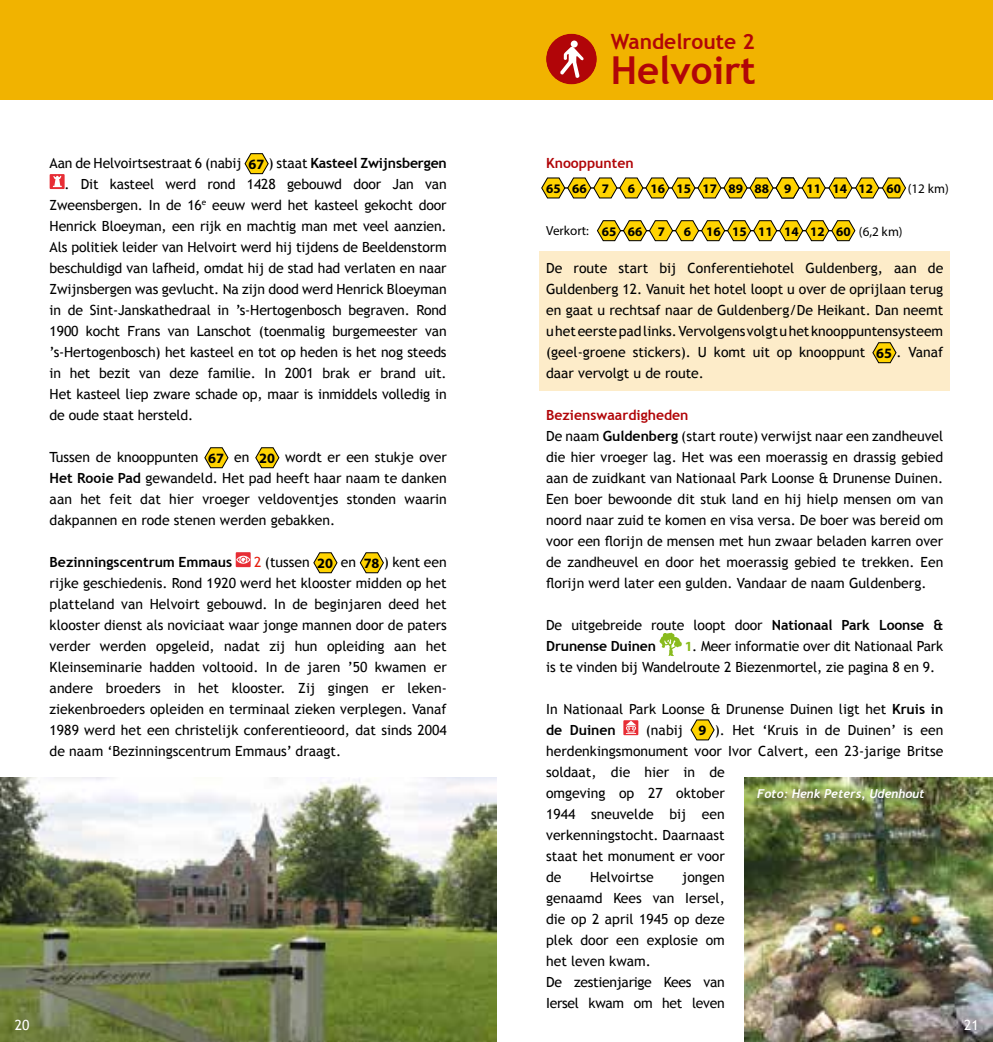
<style>
.page{position:relative;width:993px;height:1042px;background:#fff}
.page>*{position:absolute;margin:0;border:0;box-sizing:border-box;transform-origin:0 0}
.t1{font:700 38.5px "Trebuchet MS";color:#b10508}
.t2{font:700 21px "Trebuchet MS";color:#b10508}
.t3{font:14px/21px "Trebuchet MS";color:#000}
.t4{font:700 14px/21px "Trebuchet MS";color:#000}
.t5{font:700 14px "Trebuchet MS";color:#b10508}
.t6{font:14px "Trebuchet MS";color:#fff}
.t7{font:700 13.12px "Myriad Pro";color:#000}
.t8{font:13.12px "Myriad Pro";color:#000}
.t9{font:italic 700 12.25px "Trebuchet";color:#fff}
.s1{font-family:"Myriad Pro";font-weight:700;font-size:14.35px}
.s2{font-weight:700}
.s3{color:#e41d0c}
.s4{font-weight:400}
.s5{font-weight:700;color:#b10508}
.s6{font-family:"Myriad Pro";font-weight:700;color:#89bb1e}
</style>
<div class="page">
<img style="left:0;top:777px;width:496px;height:265px">
<img style="left:744px;top:777px;width:248px;height:265px">
<div style="left:539px;top:252px;width:410px;height:139px;background:#fdecc9"></div>
<svg style="left:244px;top:153px;width:25px;height:22px"></svg>
<svg style="left:50px;top:174px;width:15px;height:15px"></svg>
<svg style="left:53px;top:176px;width:9px;height:11px"></svg>
<svg style="left:204px;top:447px;width:25px;height:22px"></svg>
<svg style="left:255px;top:447px;width:25px;height:22px"></svg>
<div style="left:236px;top:552px;width:14px;height:15px;background:#e72d35"></div>
<svg style="left:236px;top:556px;width:14px;height:8px"></svg>
<svg style="left:313px;top:552px;width:25px;height:22px"></svg>
<svg style="left:359px;top:552px;width:25px;height:22px"></svg>
<svg style="left:872px;top:342px;width:24px;height:22px"></svg>
<svg style="left:659px;top:633px;width:22px;height:23px"></svg>
<div style="left:623px;top:720px;width:15px;height:15px;background:#e72d35"></div>
<svg style="left:625px;top:721px;width:11px;height:13px"></svg>
<svg style="left:690px;top:719px;width:25px;height:22px"></svg>
<div style="left:0;top:0;width:496px;height:99px;background:#f1b300"></div>
<div style="left:496px;top:0;width:496px;height:99px;background:#f1b300"></div>
<div style="left:546px;top:34px;width:50px;height:50px;background:#b10508;border-radius:50%"></div>
<svg style="left:560px;top:47px;width:23px;height:31px"></svg>
<div style="left:570px;top:41px;width:7px;height:6px;background:#fff;border-radius:50%"></div>
<svg style="left:541px;top:177px;width:365px;height:22px"></svg>
<svg style="left:597px;top:220px;width:258px;height:22px"></svg>
<div style="left:752px;top:784px;width:182px;height:26px;background:#000;opacity:.9"></div>
<p class="t3" style="left:50px;top:153px;width:398px">Aan de Helvoirtsestraat 6 (nabij <span class="s1">67</span> ) staat <span class="s2">Kasteel Zwijnsbergen</span></p>
<p class="t3" style="left:64px;top:174px;width:383px">. Dit kasteel werd rond 1428 gebouwd door Jan van</p>
<p class="t3" style="left:50px;top:195px;width:398px">Zweensbergen. In de 16<sup>e</sup> eeuw werd het kasteel gekocht door</p>
<p class="t3" style="left:50px;top:216px;width:398px">Henrick Bloeyman, een rijk en machtig man met veel aanzien.</p>
<p class="t3" style="left:50px;top:237px;width:398px">Als politiek leider van Helvoirt werd hij tijdens de Beeldenstorm</p>
<p class="t3" style="left:50px;top:258px;width:398px">beschuldigd van lafheid, omdat hij de stad had verlaten en naar</p>
<p class="t3" style="left:50px;top:279px;width:398px">Zwijnsbergen was gevlucht. Na zijn dood werd Henrick Bloeyman</p>
<p class="t3" style="left:50px;top:300px;width:398px">in de Sint-Janskathedraal in ’s-Hertogenbosch begraven. Rond</p>
<p class="t3" style="left:50px;top:321px;width:398px">1900 kocht Frans van Lanschot (toenmalig burgemeester van</p>
<p class="t3" style="left:50px;top:342px;width:398px">’s-Hertogenbosch) het kasteel en tot op heden is het nog steeds</p>
<p class="t3" style="left:50px;top:363px;width:398px">in het bezit van deze familie. In 2001 brak er brand uit.</p>
<p class="t3" style="left:50px;top:384px;width:398px">Het kasteel liep zware schade op, maar is inmiddels volledig in</p>
<p class="t3" style="left:50px;top:405px;width:145px">de oude staat hersteld.</p>
<p class="t3" style="left:50px;top:447px;width:398px;text-align:justify">Tussen de knooppunten <span class="s1">67</span> en <span class="s1">20</span> wordt er een stukje over <span class="s2">Het Rooie Pad</span> gewandeld. Het pad heeft haar naam te danken aan het feit dat hier vroeger veldoventjes stonden waarin dakpannen en rode stenen werden gebakken.</p>
<p class="t4" style="left:50px;top:552px;width:184px">Bezinningscentrum Emmaus</p>
<p class="t3" style="left:50px;top:552px;width:398px;text-align:justify;text-indent:204px"><span class="s3">2</span> (tussen <span class="s1">20</span> en <span class="s1">78</span> ) kent een rijke geschiedenis. Rond 1920 werd het klooster midden op het platteland van Helvoirt gebouwd. In de beginjaren deed het klooster dienst als noviciaat waar jonge mannen door de paters verder werden opgeleid, nadat zij hun opleiding aan het Kleinseminarie hadden voltooid. In de jaren ’50 kwamen er andere broeders in het klooster. Zij gingen er leken&shy;ziekenbroeders opleiden en terminaal zieken verplegen. Vanaf 1989 werd het een christelijk conferentieoord, dat sinds 2004 de naam ‘Bezinningscentrum Emmaus’ draagt.</p>
<h2 class="t2" style="left:610px;top:29px;width:146px">Wandelroute 2</h2>
<h1 class="t1" style="left:610px;top:47px;width:147px">Helvoirt</h1>
<p class="t5" style="left:546px;top:154px;width:89px">Knooppunten</p>
<p class="t7" style="left:546px;top:180px;width:64px">65 66 7</p>
<p class="t7" style="left:627px;top:180px;width:322px">6 16 15 17 89 88 9 11 14 12 60 <span class="s4">(12 km)</span></p>
<p class="t7" style="left:601px;top:223px;width:64px">65 66 7</p>
<p class="t7" style="left:683px;top:223px;width:220px">6 16 15 11 14 12 60 <span class="s4">(6,2 km)</span></p>
<p class="t8" style="left:546px;top:222px;width:44px">Verkort:</p>
<p class="t3" style="left:546px;top:258px;width:398px;text-align:justify">De route start bij Conferentiehotel Guldenberg, aan de Guldenberg 12. Vanuit het hotel loopt u over de oprijlaan terug en gaat u rechtsaf naar de Guldenberg/De Heikant. Dan neemt u het eerste pad links. Vervolgens volgt u het knooppuntensysteem (geel-groene stickers). U komt uit op knooppunt <span class="s1">65</span> . Vanaf daar vervolgt u de route.</p>
<p class="t3" style="left:546px;top:405px;width:398px"><span class="s5">Bezienswaardigheden<br></span>De naam <span class="s2">Guldenberg</span> (start route) verwijst naar een zandheuvel die hier vroeger lag. Het was een moerassig en drassig gebied aan de zuidkant van Nationaal Park Loonse &amp; Drunense Duinen.<br>Een boer bewoonde dit stuk land en hij hielp mensen om van noord naar zuid te komen en visa versa. De boer was bereid om voor een florijn de mensen met hun zwaar beladen karren over de zandheuvel en door het moerassig gebied te trekken. Een florijn werd later een gulden. Vandaar de naam Guldenberg.</p>
<p class="t4" style="left:546px;top:615px;width:398px"><span class="s4">De uitgebreide route loopt door</span> Nationaal Park Loonse &amp;<br>Drunense Duinen</p>
<p class="t3" style="left:546px;top:636px;width:398px;text-indent:138px"><span class="s6">1</span>. Meer informatie over dit Nationaal Park is te vinden bij Wandelroute 2 Biezenmortel, zie pagina 8 en 9.</p>
<p class="t3" style="left:546px;top:699px;width:398px">In Nationaal Park Loonse &amp; Drunense Duinen ligt het <span class="s2">Kruis in de Duinen</span></p>
<p class="t3" style="left:546px;top:720px;width:398px;text-indent:100px">(nabij <span class="s1">9</span> ). Het ‘Kruis in de Duinen’ is een herdenkingsmonument voor Ivor Calvert, een 23-jarige Britse soldaat, die hier in de<br>omgeving op 27 oktober<br>1944 sneuvelde bij een<br>verkenningstocht. Daarnaast<br>staat het monument er voor<br>de</p>
<p class="t9" style="left:756px;top:786px;width:169px">Foto: Henk Peters, Udenhout</p>
<p class="t3" style="left:590px;top:867px;width:65px">Helvoirtse</p>
<p class="t3" style="left:546px;top:867px;width:180px;text-indent:136px">jongen genaamd Kees van Iersel, die op 2 april 1945 op deze plek door een explosie om het leven kwam.<br>De zestienjarige Kees van<br>Iersel kwam om het leven</p>
<p class="t6" style="left:15px;top:1016px;width:16px">20</p>
<p class="t6" style="left:963px;top:1016px;width:16px">21</p>
</div>
